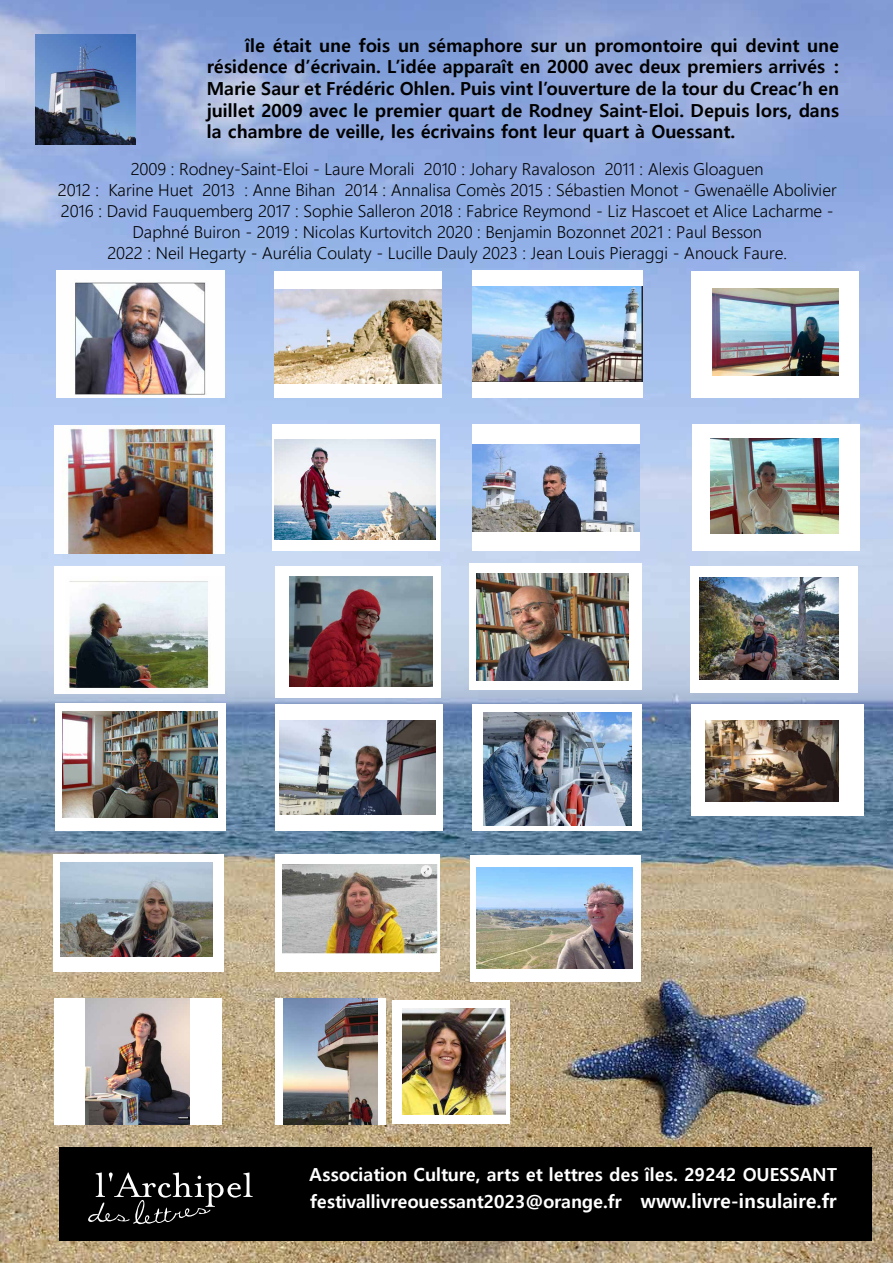
<style>
.page{position:relative;width:893px;height:1263px;background:#fff}
.page>*{position:absolute;margin:0;border:0;box-sizing:border-box;transform-origin:0 0}
.t1{font:700 18px/21.6px "Malgun Gothic";color:#000;text-align:justify}
.t2{font:700 18px/27px "Malgun Gothic";color:#fff}
.t3{font:300 16.5px/21px "Malgun Gothic";color:#000;text-align:center}
.s1{font-size:19.5px}
</style>
<div class="page">
<img style="left:0;top:0;width:893px;height:1263px">
<img style="left:35px;top:34px;width:100px;height:110px">
<div style="left:471px;top:855px;width:170px;height:126px;background:#fff"></div>
<img style="left:476px;top:867px;width:156px;height:102px">
<div style="left:54px;top:855px;width:170px;height:117px;background:#fff"></div>
<img style="left:61px;top:862px;width:152px;height:95px">
<div style="left:54px;top:566px;width:170px;height:127px;background:#fff"></div>
<img style="left:69px;top:581px;width:140px;height:109px">
<div style="left:55px;top:704px;width:170px;height:127px;background:#fff"></div>
<img style="left:62px;top:712px;width:156px;height:106px">
<div style="left:54px;top:998px;width:167px;height:126px;background:#fff"></div>
<img style="left:86px;top:998px;width:103px;height:126px">
<div style="left:274px;top:272px;width:168px;height:126px;background:#fff"></div>
<img style="left:274px;top:289px;width:168px;height:94px">
<div style="left:276px;top:566px;width:165px;height:132px;background:#fff"></div>
<img style="left:289px;top:576px;width:144px;height:111px">
<div style="left:272px;top:425px;width:167px;height:126px;background:#fff"></div>
<img style="left:275px;top:439px;width:160px;height:100px">
<div style="left:275px;top:705px;width:167px;height:126px;background:#fff"></div>
<img style="left:280px;top:721px;width:155px;height:93px">
<div style="left:472px;top:270px;width:170px;height:128px;background:#fff"></div>
<img style="left:472px;top:286px;width:170px;height:95px">
<img style="left:57px;top:270px;width:167px;height:128px">
<div style="left:472px;top:425px;width:167px;height:126px;background:#fff"></div>
<img style="left:472px;top:444px;width:167px;height:87px">
<div style="left:469px;top:564px;width:172px;height:126px;background:#fff"></div>
<img style="left:476px;top:573px;width:152px;height:107px">
<div style="left:472px;top:705px;width:169px;height:126px;background:#fff"></div>
<img style="left:484px;top:712px;width:148px;height:113px">
<div style="left:692px;top:425px;width:167px;height:126px;background:#fff"></div>
<img style="left:711px;top:438px;width:127px;height:96px">
<div style="left:690px;top:566px;width:168px;height:126px;background:#fff"></div>
<img style="left:700px;top:577px;width:139px;height:102px">
<img style="left:55px;top:426px;width:169px;height:127px">
<div style="left:691px;top:272px;width:167px;height:126px;background:#fff"></div>
<img style="left:713px;top:288px;width:126px;height:87px">
<div style="left:275px;top:854px;width:165px;height:118px;background:#fff"></div>
<img style="left:283px;top:864px;width:155px;height:90px">
<div style="left:60px;top:1147px;width:812px;height:94px;background:#000"></div>
<div style="left:692px;top:705px;width:172px;height:111px;background:#fff"></div>
<div style="left:275px;top:998px;width:111px;height:126px;background:#fff"></div>
<img style="left:283px;top:998px;width:94px;height:126px">
<div style="left:393px;top:1000px;width:117px;height:124px;background:#fff"></div>
<img style="left:402px;top:1008px;width:103px;height:106px">
<svg style="left:88px;top:1172px;width:165px;height:52px"></svg>
<img style="left:706px;top:720px;width:133px;height:81px">
<p class="t1" style="left:207px;top:35px;width:633px;text-indent:38px">île était une fois un sémaphore sur un promontoire qui devint une résidence d’écrivain. L’idée apparaît en 2000 avec deux premiers arrivés :<br>Marie Saur et Frédéric Ohlen. Puis vint l’ouverture de la tour du Creac’h en juillet 2009 avec le premier quart de Rodney Saint-Eloi. Depuis lors, dans la chambre de veille, les écrivains font leur quart à Ouessant.</p>
<p class="t3" style="left:58px;top:158px;width:780px">2009 : Rodney-Saint-Eloi - Laure Morali 2010 : Johary Ravaloson 2011 : Alexis Gloaguen<br>2012 : Karine Huet 2013 : Anne Bihan 2014 : Annalisa Comès 2015 : Sébastien Monot - Gwenaëlle Abolivier 2016 : David Fauquemberg 2017 : Sophie Salleron 2018 : Fabrice Reymond - Liz Hascoet et Alice Lacharme - Daphné Buiron - 2019 : Nicolas Kurtovitch 2020 : Benjamin Bozonnet 2021 : Paul Besson<br>2022 : Neil Hegarty - Aurélia Coulaty - Lucille Dauly 2023 : Jean Louis Pieraggi - Anouck Faure.</p>
<p class="t2" style="left:309px;top:1161px;width:529px">Association Culture, arts et lettres des îles. 29242 OUESSANT festivallivreouessant2023@orange.fr <span class="s1">www.livre-insulaire.fr</span></p>
</div>
